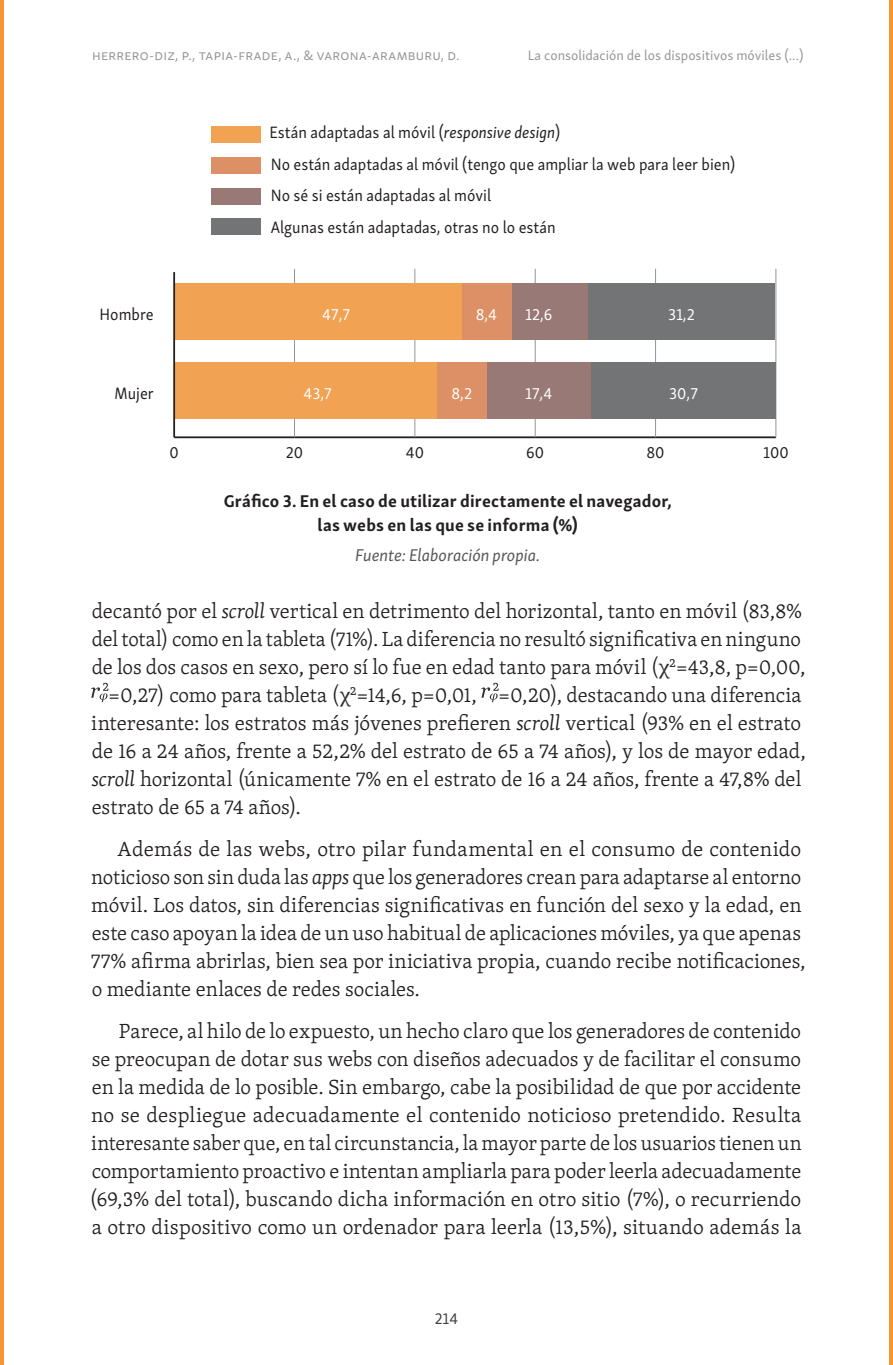
<style>
.page{position:relative;width:893px;height:1365px;background:#fff}
.page>*{position:absolute;margin:0;border:0;box-sizing:border-box;transform-origin:0 0}
.texto-contenido{font:300 21px/28px "Skolar Latin";color:#231f20}
.t1{font:700 17.5px/24.5px "Skolar Sans Latn";letter-spacing:.015em;color:#231f20;text-align:center}
.fuente{font:italic 17.5px "Skolar Sans Latn";color:#57585a}
.t2{font:16.97px "Skolar Sans Latn";color:#231f20;scale:.95 1}
.t3{font:16.1px "Skolar Sans Latn";color:#fff}
.t4{font:16.1px "Skolar Sans Latn";color:#231f20}
.t5{font:15.75px "Skolar Sans Latn";color:#3e3e3f}
.t6{font:14px "Skolar Sans Latn";letter-spacing:.015em;color:#939598}
.s1{font-style:italic}
.s2{font-family:"Georgia";font-weight:400;color:#312f30}
</style>
<div class="page">
<svg style="left:91px;top:682px;width:17px;height:20px"></svg>
<svg style="left:481px;top:682px;width:18px;height:20px"></svg>
<div style="left:211px;top:126px;width:50px;height:17px;background:#f1a253"></div>
<div style="left:211px;top:188px;width:50px;height:16px;background:#997976"></div>
<div style="left:211px;top:157px;width:50px;height:16px;background:#dd9065"></div>
<div style="left:211px;top:218px;width:50px;height:17px;background:#727476"></div>
<hr style="left:174px;top:436px;width:602px;height:2px;background:#231f20">
<hr style="left:294px;top:269px;width:1px;height:168px;background:#939598">
<hr style="left:414px;top:269px;width:1px;height:168px;background:#939598">
<hr style="left:535px;top:269px;width:1px;height:168px;background:#939598">
<hr style="left:655px;top:269px;width:1px;height:168px;background:#939598">
<hr style="left:775px;top:269px;width:1px;height:168px;background:#939598">
<div style="left:588px;top:283px;width:187px;height:57px;background:#727476"></div>
<div style="left:591px;top:362px;width:185px;height:56px;background:#727476"></div>
<div style="left:512px;top:283px;width:76px;height:57px;background:#997976"></div>
<div style="left:486px;top:362px;width:105px;height:56px;background:#997976"></div>
<div style="left:461px;top:283px;width:51px;height:57px;background:#dd9065"></div>
<div style="left:437px;top:362px;width:49px;height:56px;background:#dd9065"></div>
<div style="left:174px;top:283px;width:287px;height:57px;background:#f1a253"></div>
<div style="left:174px;top:362px;width:263px;height:56px;background:#f1a253"></div>
<hr style="left:173px;top:272px;width:2px;height:165px;background:#231f20">
<hr style="left:0;top:0;width:4px;height:1364px;background:#f79433">
<hr style="left:889px;top:0;width:4px;height:1364px;background:#f79433">
<p class="t6" style="left:92px;top:45px;width:369px">herrero-diz, p., tapia-frade, a., &amp; varona-aramburu, d.</p>
<p class="t6" style="left:528px;top:45px;width:277px">La consolidación de los dispositivos móviles (...)</p>
<p class="t2" style="left:269px;top:119px;width:308px">Están adaptadas al móvil (<span class="s1">responsive design</span>)</p>
<p class="t2" style="left:271px;top:151px;width:491px">No están adaptadas al móvil (tengo que ampliar la web para leer bien)</p>
<p class="t2" style="left:271px;top:182px;width:234px">No sé si están adaptadas al móvil</p>
<p class="t2" style="left:271px;top:214px;width:301px">Algunas están adaptadas, otras no lo están</p>
<p class="t2" style="left:100px;top:301px;width:59px">Hombre</p>
<p class="t3" style="left:322px;top:302px;width:29px">47,7</p>
<p class="t3" style="left:476px;top:302px;width:23px">8,4</p>
<p class="t3" style="left:525px;top:302px;width:29px">12,6</p>
<p class="t3" style="left:668px;top:302px;width:28px">31,2</p>
<p class="t2" style="left:115px;top:380px;width:43px">Mujer</p>
<p class="t3" style="left:303px;top:381px;width:30px">43,7</p>
<p class="t3" style="left:451px;top:381px;width:22px">8,2</p>
<p class="t3" style="left:525px;top:381px;width:29px">17,4</p>
<p class="t3" style="left:669px;top:381px;width:30px">30,7</p>
<p class="t4" style="left:170px;top:440px;width:11px">0</p>
<p class="t4" style="left:286px;top:440px;width:19px">20</p>
<p class="t4" style="left:406px;top:440px;width:20px">40</p>
<p class="t4" style="left:526px;top:440px;width:19px">60</p>
<p class="t4" style="left:646px;top:440px;width:20px">80</p>
<p class="t4" style="left:763px;top:440px;width:27px">100</p>
<p class="t1" style="left:224px;top:487px;width:450px">Gráfico 3. En el caso de utilizar directamente el navegador, las webs en las que se informa (%)</p>
<p class="fuente" style="left:355px;top:542px;width:187px">Fuente: Elaboración propia.</p>
<p class="texto-contenido" style="left:92px;top:596px;width:712px">decantó por el <span class="s1">scroll</span> vertical en detrimento del horizontal, tanto en móvil (83,8%</p>
<p class="texto-contenido" style="left:92px;top:624px;width:711px">del total) como en la tableta (71%). La diferencia no resultó significativa en ninguno</p>
<p class="texto-contenido" style="left:92px;top:652px;width:715px">de los dos casos en sexo, pero sí lo fue en edad tanto para móvil (<span class="s2">χ</span><sup>2</sup>=43,8, p=0,00,</p>
<p class="texto-contenido" style="left:108px;top:680px;width:695px">=0,27) como para tableta (<span class="s2">χ</span><sup>2</sup>=14,6, p=0,01, =0,20), destacando una diferencia</p>
<p class="texto-contenido" style="left:91px;top:708px;width:711px">interesante: los estratos más jóvenes prefieren <span class="s1">scroll</span> vertical (93% en el estrato</p>
<p class="texto-contenido" style="left:92px;top:736px;width:716px">de 16 a 24 años, frente a 52,2% del estrato de 65 a 74 años), y los de mayor edad,</p>
<p class="texto-contenido" style="left:92px;top:764px;width:711px"><span class="s1">scroll</span> horizontal (únicamente 7% en el estrato de 16 a 24 años, frente a 47,8% del</p>
<p class="texto-contenido" style="left:92px;top:792px;width:211px">estrato de 65 a 74 años).</p>
<p class="texto-contenido" style="left:91px;top:834px;width:716px;text-indent:27px">Además de las webs, otro pilar fundamental en el consumo de contenido noticioso son sin duda las <span class="s1">apps</span> que los generadores crean para adaptarse al entorno móvil. Los datos, sin diferencias significativas en función del sexo y la edad, en este caso apoyan la idea de un uso habitual de aplicaciones móviles, ya que apenas 77% afirma abrirlas, bien sea por iniciativa propia, cuando recibe notificaciones, o mediante enlaces de redes sociales.</p>
<p class="texto-contenido" style="left:90px;top:1016px;width:713px;text-align:justify;text-indent:29px">Parece, al hilo de lo expuesto, un hecho claro que los generadores de contenido se preocupan de dotar sus webs con diseños adecuados y de facilitar el consumo en la medida de lo posible. Sin embargo, cabe la posibilidad de que por accidente no se despliegue adecuadamente el contenido noticioso pretendido. Resulta interesante saber que, en tal circunstancia, la mayor parte de los usuarios tienen un comportamiento proactivo e intentan ampliarla para poder leerla adecuadamente (69,3% del total), buscando dicha información en otro sitio (7%), o recurriendo a otro dispositivo como un ordenador para leerla (13,5%), situando además la</p>
<p class="t5" style="left:435px;top:1306px;width:25px">214</p>
</div>
